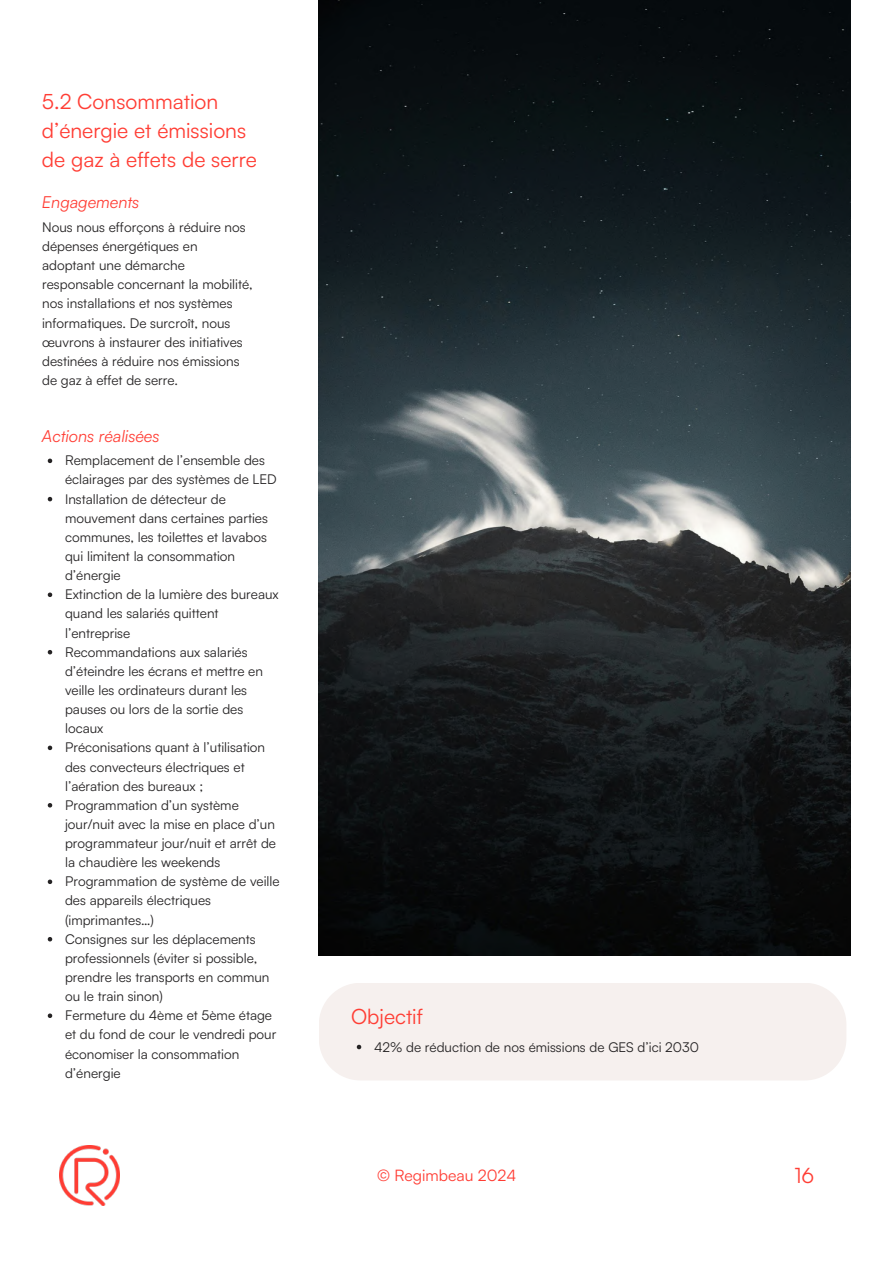
<style>
.page{position:relative;width:894px;height:1264px;background:#fff}
.page>*{position:absolute;margin:0;border:0;box-sizing:border-box;transform-origin:0 0}
.t1{font:21.15px "Satoshi";color:#ff3d34}
.t2{font:21px/29.2px "Satoshi";color:#ff3d34}
.t3{font:italic 16.5px "Satoshi";color:#ff3d34}
.t4{font:15.75px "Satoshi";color:#ff3d34}
.t5{font:13.5px/19.2px "Satoshi";color:#252324}
</style>
<div class="page">
<img style="left:319px;top:0;width:531px;height:955px">
<img style="left:60px;top:1145px;width:59px;height:60px">
<svg style="left:48px;top:458px;width:4px;height:5px"></svg>
<svg style="left:48px;top:497px;width:4px;height:4px"></svg>
<svg style="left:48px;top:592px;width:4px;height:5px"></svg>
<svg style="left:48px;top:650px;width:4px;height:4px"></svg>
<svg style="left:48px;top:745px;width:4px;height:5px"></svg>
<svg style="left:48px;top:803px;width:4px;height:4px"></svg>
<svg style="left:48px;top:879px;width:4px;height:5px"></svg>
<svg style="left:48px;top:937px;width:4px;height:4px"></svg>
<svg style="left:48px;top:1013px;width:4px;height:5px"></svg>
<div style="left:319px;top:983px;width:527px;height:97px;background:#f6f0ee"></div>
<svg style="left:356px;top:1044px;width:5px;height:5px"></svg>
<h2 class="t2" style="left:42px;top:86px;width:216px">5.2 Consommation d’énergie et émissions de gaz à effets de serre</h2>
<p class="t3" style="left:42px;top:191px;width:99px">Engagements</p>
<p class="t5" style="left:42px;top:217px;width:212px">Nous nous efforçons à réduire nos dépenses énergétiques en adoptant une démarche responsable concernant la mobilité, nos installations et nos systèmes informatiques. De surcroît, nous œuvrons à instaurer des initiatives destinées à réduire nos émissions de gaz à effet de serre.</p>
<p class="t3" style="left:42px;top:425px;width:119px">Actions réalisées</p>
<p class="t5" style="left:65px;top:450px;width:216px">Remplacement de l’ensemble des éclairages par des systèmes de LED<br>Installation de détecteur de mouvement dans certaines parties communes, les toilettes et lavabos qui limitent la consommation d’énergie<br>Extinction de la lumière des bureaux quand les salariés quittent l’entreprise<br>Recommandations aux salariés d’éteindre les écrans et mettre en veille les ordinateurs durant les pauses ou lors de la sortie des locaux<br>Préconisations quant à l’utilisation des convecteurs électriques et l’aération des bureaux ;<br>Programmation d’un système jour/nuit avec la mise en place d’un programmateur jour/nuit et arrêt de la chaudière les weekends<br>Programmation de système de veille des appareils électriques (imprimantes…)<br>Consignes sur les déplacements professionnels (éviter si possible, prendre les transports en commun ou le train sinon)<br>Fermeture du 4ème et 5ème étage et du fond de cour le vendredi pour économiser la consommation d’énergie</p>
<h2 class="t2" style="left:351px;top:1001px;width:73px">Objectif</h2>
<p class="t5" style="left:374px;top:1036px;width:326px">42% de réduction de nos émissions de GES d’ici 2030</p>
<p class="t4" style="left:377px;top:1165px;width:141px">© Regimbeau 2024</p>
<h1 class="t1" style="left:794px;top:1161px;width:21px">16</h1>
</div>
